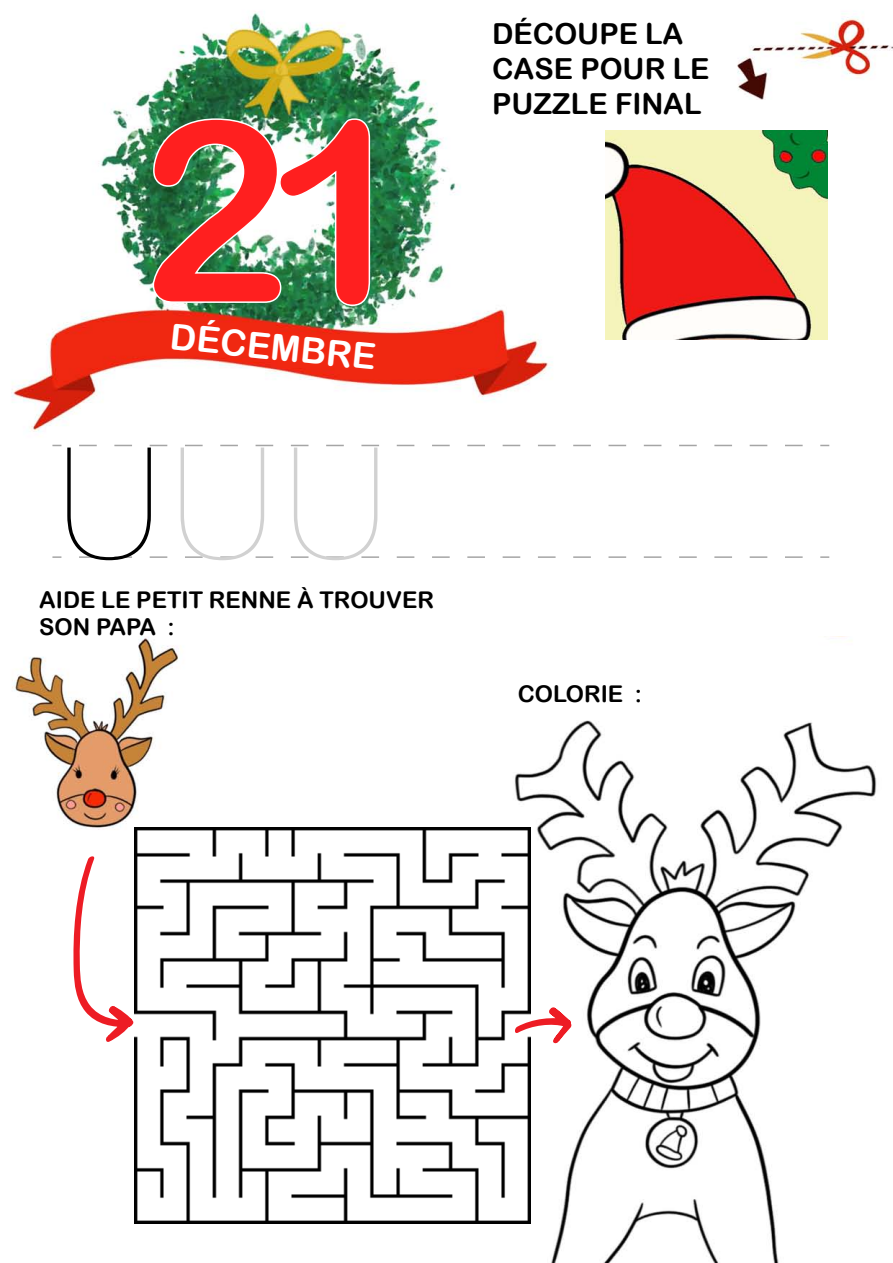
<style>
.page{position:relative;width:893px;height:1263px;background:#fff}
.page>*{position:absolute;margin:0;border:0;box-sizing:border-box;transform-origin:0 0}
.t1{font:254.1px "Arial Rounded MT Bold";color:#ff1f1f}
.t2{font:200 154.8px "Avenir Next";color:#d1d1d1}
.t3{font:36px "Arial Rounded MT Bold";color:#fff}
.t4{font:28.95px/34.8px "Arial Rounded MT Bold";color:#000}
.t5{font:23.1px/27.6px "Arial Rounded MT Bold";color:#000}
.s1{color:#000}
</style>
<div class="page">
<img style="left:11px;top:13px;width:882px;height:1250px">
<div style="left:33px;top:445px;width:828px;height:191px;background:#fff"></div>
<svg style="left:79px;top:445px;width:724px;height:1px"></svg>
<svg style="left:52px;top:556px;width:9px;height:2px"></svg>
<svg style="left:79px;top:556px;width:724px;height:2px"></svg>
<svg style="left:820px;top:556px;width:9px;height:2px"></svg>
<img style="left:152px;top:118px;width:219px;height:189px">
<div style="left:561px;top:100px;width:312px;height:300px;background:#fff"></div>
<img style="left:606px;top:130px;width:222px;height:209px">
<div style="left:610px;top:625px;width:203px;height:82px;background:#fff"></div>
<img style="left:135px;top:827px;width:396px;height:396px">
<svg style="left:514px;top:1006px;width:59px;height:38px"></svg>
<svg style="left:73px;top:855px;width:62px;height:188px"></svg>
<h1 class="t1" style="left:139px;top:62px;width:277px">21</h1>
<h3 class="t3" style="left:173px;top:315px;width:208px;rotate:6deg">DÉCEMBRE</h3>
<h2 class="t2" style="left:52px;top:373px;width:341px"><span class="s1">U</span>UU</h2>
<p class="t5" style="left:39px;top:585px;width:396px">AIDE LE PETIT RENNE À TROUVER<br>SON PAPA :</p>
<p class="t4" style="left:492px;top:16px;width:219px">DÉCOUPE LA<br>CASE POUR LE<br>PUZZLE FINAL</p>
<p class="t5" style="left:518px;top:680px;width:126px">COLORIE :</p>
</div>
